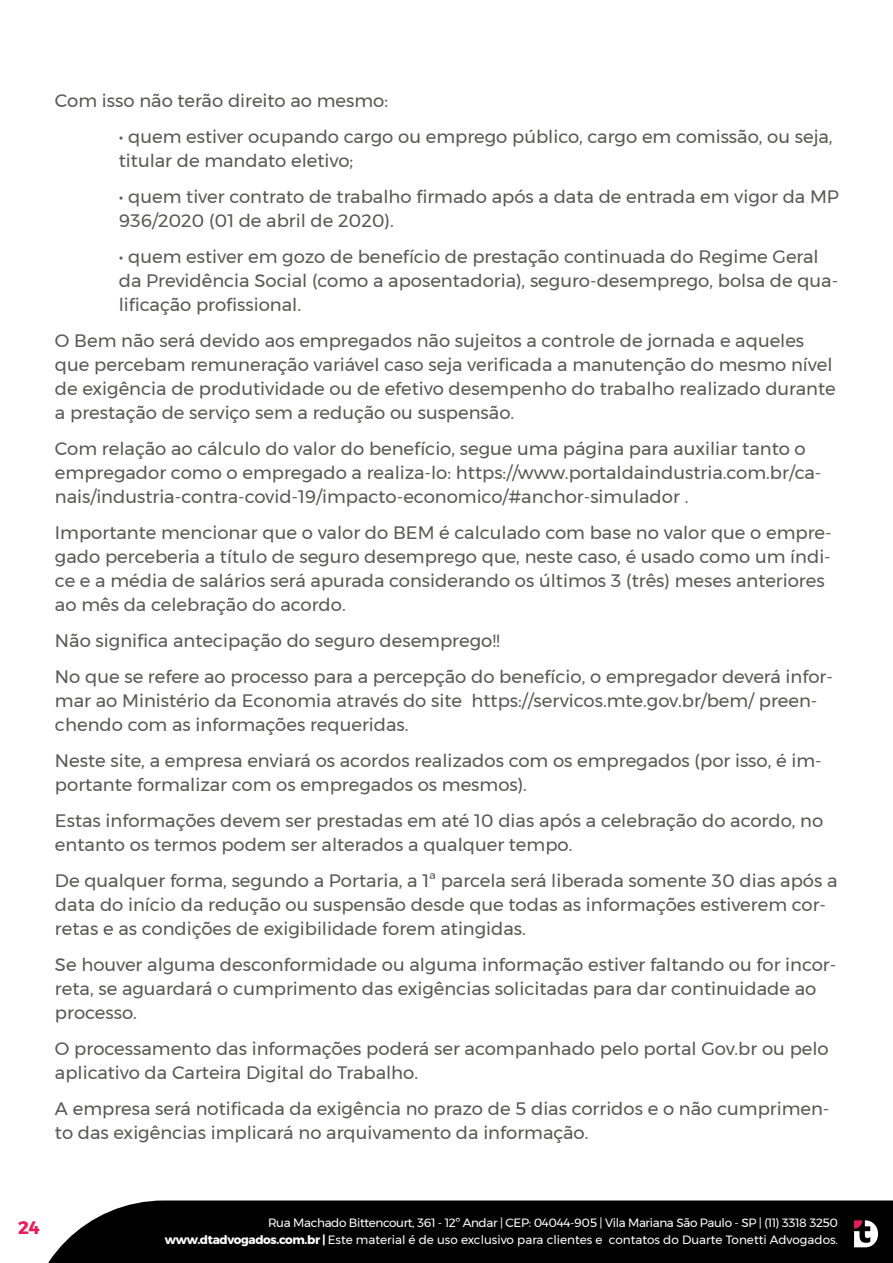
<style>
.page{position:relative;width:893px;height:1263px;background:#fff}
.page>*{position:absolute;margin:0;border:0;box-sizing:border-box;transform-origin:0 0}
.t1{font:18px/24px "Montserrat";color:#585856}
.t2{font:700 18px "Montserrat";color:#e61c5b}
.t3{font:12px/17.4px "Montserrat";letter-spacing:-.03em;color:#fff;text-align:right}
.s1{font-weight:700}
</style>
<div class="page">
<div style="left:48px;top:1200px;width:845px;height:63px;background:#000"></div>
<svg style="left:854px;top:1220px;width:24px;height:27px"></svg>
<p class="t1" style="left:55px;top:89px;width:335px">Com isso não terão direito ao mesmo:</p>
<p class="t1" style="left:119px;top:125px;width:715px">• quem estiver ocupando cargo ou emprego público, cargo em comissão, ou seja, titular de mandato eletivo;</p>
<p class="t1" style="left:119px;top:185px;width:722px">• quem tiver contrato de trabalho firmado após a data de entrada em vigor da MP<br>936/2020 (01 de abril de 2020).</p>
<p class="t1" style="left:119px;top:245px;width:721px">• quem estiver em gozo de benefício de prestação continuada do Regime Geral da Previdência Social (como a aposentadoria), seguro-desemprego, bolsa de qua&shy;lificação profissional.</p>
<p class="t1" style="left:55px;top:329px;width:782px">O Bem não será devido aos empregados não sujeitos a controle de jornada e aqueles que percebam remuneração variável caso seja verificada a manutenção do mesmo nível de exigência de produtividade ou de efetivo desempenho do trabalho realizado durante a prestação de serviço sem a redução ou suspensão.</p>
<p class="t1" style="left:55px;top:437px;width:768px">Com relação ao cálculo do valor do benefício, segue uma página para auxiliar tanto o empregador como o empregado a realiza-lo: https://www.portaldaindustria.com.br/ca&shy;nais/industria-contra-covid-19/impacto-economico/#anchor-simulador .</p>
<p class="t1" style="left:55px;top:521px;width:778px">Importante mencionar que o valor do BEM é calculado com base no valor que o empre&shy;gado perceberia a título de seguro desemprego que, neste caso, é usado como um índi&shy;ce e a média de salários será apurada considerando os últimos 3 (três) meses anteriores ao mês da celebração do acordo.</p>
<p class="t1" style="left:55px;top:623px;width:779px;line-height:36px">Não significa antecipação do seguro desemprego!!<br>No que se refere ao processo para a percepção do benefício, o empregador deverá infor-</p>
<p class="t1" style="left:55px;top:689px;width:764px">mar ao Ministério da Economia através do site https://servicos.mte.gov.br/bem/ preen&shy;chendo com as informações requeridas.</p>
<p class="t1" style="left:55px;top:749px;width:768px">Neste site, a empresa enviará os acordos realizados com os empregados (por isso, é im&shy;portante formalizar com os empregados os mesmos).</p>
<p class="t1" style="left:55px;top:809px;width:770px">Estas informações devem ser prestadas em até 10 dias após a celebração do acordo, no entanto os termos podem ser alterados a qualquer tempo.</p>
<p class="t1" style="left:55px;top:869px;width:784px">De qualquer forma, segundo a Portaria, a 1ª parcela será liberada somente 30 dias após a data do início da redução ou suspensão desde que todas as informações estiverem cor&shy;retas e as condições de exigibilidade forem atingidas.</p>
<p class="t1" style="left:55px;top:953px;width:783px">Se houver alguma desconformidade ou alguma informação estiver faltando ou for incor&shy;reta, se aguardará o cumprimento das exigências solicitadas para dar continuidade ao processo.</p>
<p class="t1" style="left:55px;top:1037px;width:775px">O processamento das informações poderá ser acompanhado pelo portal Gov.br ou pelo aplicativo da Carteira Digital do Trabalho.</p>
<p class="t1" style="left:55px;top:1097px;width:776px">A empresa será notificada da exigência no prazo de 5 dias corridos e o não cumprimen&shy;to das exigências implicará no arquivamento da informação.</p>
<p class="t2" style="left:18px;top:1213px;width:23px">24</p>
<p class="t3" style="left:165px;top:1214px;width:675px">Rua Machado Bittencourt, 361 - 12º Andar | CEP: 04044-905 | Vila Mariana São Paulo - SP | (11) 3318 3250 <span class="s1">www.dtadvogados.com.br |</span> Este material é de uso exclusivo para clientes e contatos do Duarte Tonetti Advogados.</p>
</div>
